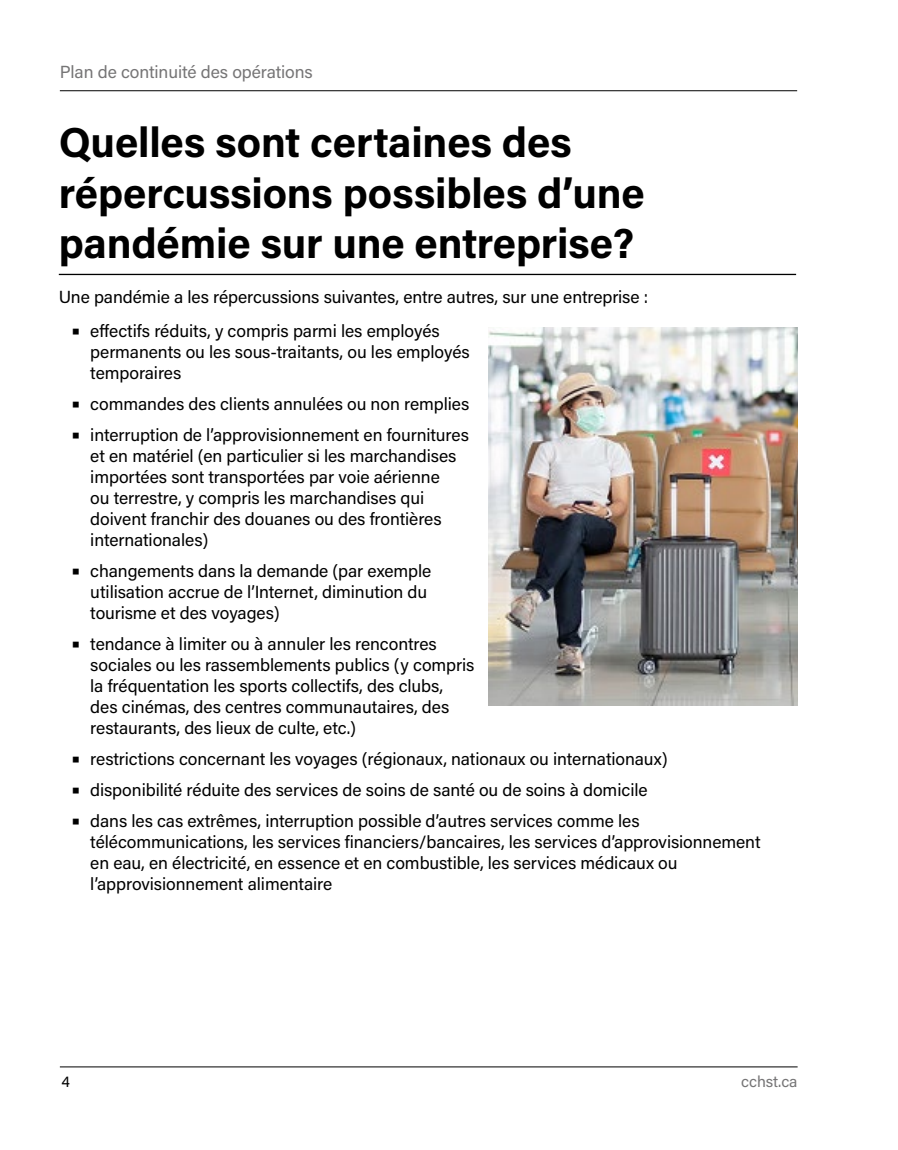
<style>
.page{position:relative;width:898px;height:1150px;background:#fff}
.page>*{position:absolute;margin:0;border:0;box-sizing:border-box;transform-origin:0 0}
.Heading_1{font:700 42px/50.4px "Acumin Pro";letter-spacing:-.005em;color:#000}
.Body_Copy{font:17.5px/21px "Acumin Pro";letter-spacing:-.005em;color:#000}
.t1{font:17.5px "Acumin Pro";letter-spacing:-.005em;color:#767576}
.t2{font:15.75px "Acumin Pro";letter-spacing:-.005em;color:#767576}
.t3{font:15.75px "Acumin Pro";color:#000}
.s1{font-weight:900;font-size:21px}
</style>
<div class="page">
<hr style="left:60px;top:1066px;width:737px;height:1px;background:#000">
<hr style="left:60px;top:90px;width:737px;height:1px;background:#000">
<hr style="left:59px;top:274px;width:737px;height:1px;background:#000">
<img style="left:488px;top:327px;width:309px;height:378px">
<p class="t1" style="left:60px;top:60px;width:254px">Plan de continuité des opérations</p>
<h1 class="Heading_1" style="left:59px;top:115px;width:587px">Quelles sont certaines des répercussions possibles d’une pandémie sur une entreprise?</h1>
<p class="Body_Copy" style="left:59px;top:285px;width:591px">Une pandémie a les répercussions suivantes, entre autres, sur une entreprise :</p>
<p class="Body_Copy" style="left:90px;top:319px;width:381px;text-indent:-19px"><span class="s1">•</span> effectifs réduits, y compris parmi les employés permanents ou les sous-traitants, ou les employés temporaires</p>
<p class="Body_Copy" style="left:71px;top:392px;width:399px"><span class="s1">•</span> commandes des clients annulées ou non remplies</p>
<p class="Body_Copy" style="left:90px;top:423px;width:380px;text-indent:-19px"><span class="s1">•</span> interruption de l’approvisionnement en fournitures et en matériel (en particulier si les marchandises importées sont transportées par voie aérienne<br>ou terrestre, y compris les marchandises qui doivent franchir des douanes ou des frontières internationales)</p>
<p class="Body_Copy" style="left:90px;top:559px;width:342px;text-indent:-19px"><span class="s1">•</span> changements dans la demande (par exemple utilisation accrue de l’Internet, diminution du tourisme et des voyages)</p>
<p class="Body_Copy" style="left:90px;top:633px;width:385px;text-indent:-19px"><span class="s1">•</span> tendance à limiter ou à annuler les rencontres sociales ou les rassemblements publics (y compris la fréquentation les sports collectifs, des clubs, des cinémas, des centres communautaires, des restaurants, des lieux de culte, etc.)</p>
<p class="Body_Copy" style="left:71px;top:748px;width:598px"><span class="s1">•</span> restrictions concernant les voyages (régionaux, nationaux ou internationaux)</p>
<p class="Body_Copy" style="left:71px;top:779px;width:578px"><span class="s1">•</span> disponibilité réduite des services de soins de santé ou de soins à domicile</p>
<p class="Body_Copy" style="left:90px;top:810px;width:672px;text-indent:-19px"><span class="s1">•</span> dans les cas extrêmes, interruption possible d’autres services comme les télécommunications, les services financiers/bancaires, les services d’approvisionnement en eau, en électricité, en essence et en combustible, les services médicaux ou l’approvisionnement alimentaire</p>
<p class="t3" style="left:62px;top:1070px;width:10px">4</p>
<p class="t2" style="left:741px;top:1070px;width:58px">cchst.ca</p>
</div>
